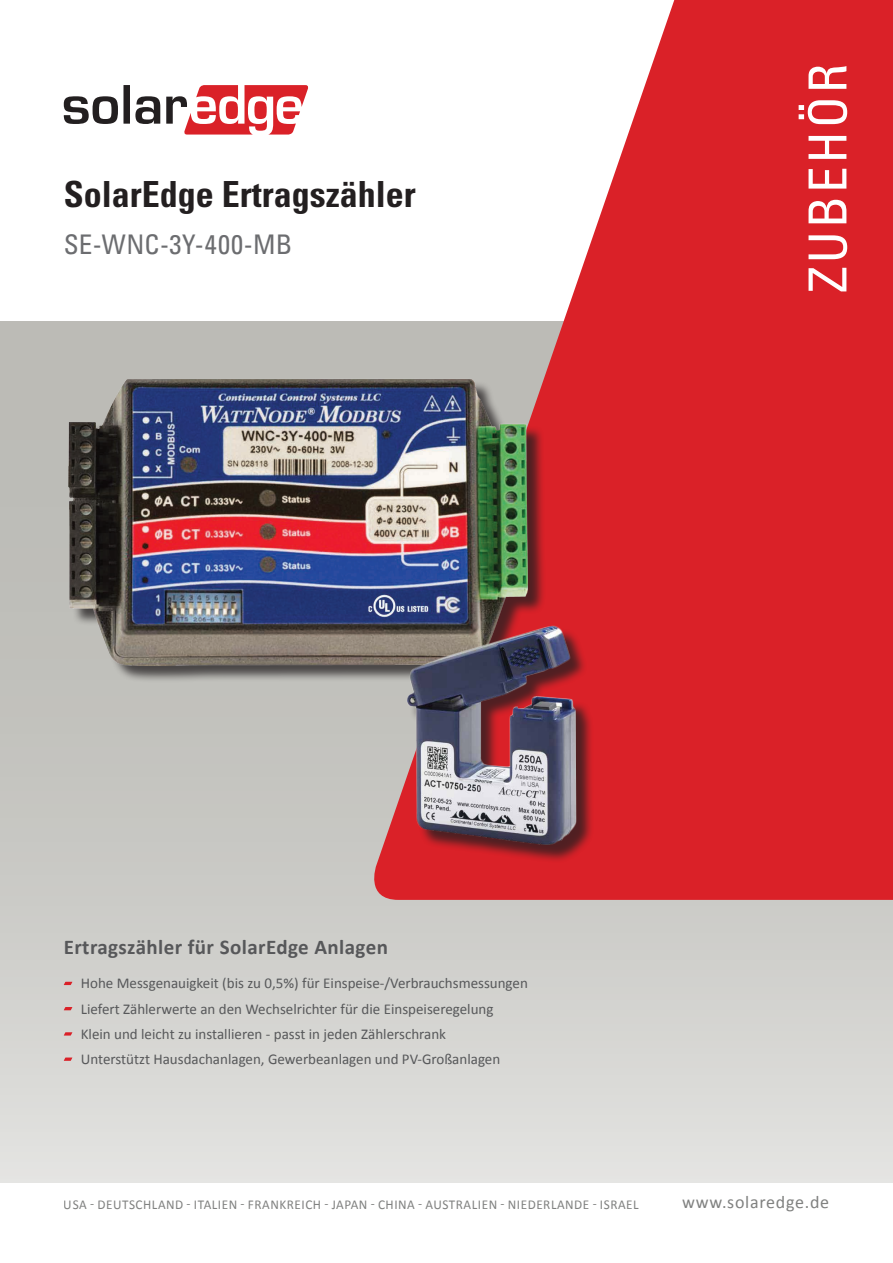
<style>
.page{position:relative;width:893px;height:1263px;background:#fff}
.page>*{position:absolute;margin:0;border:0;box-sizing:border-box;transform-origin:0 0}
.pg1_Family_vertical{font:condensed 52.5px "Univers LT Std";letter-spacing:.06em;color:#fff}
.pg1_Product_Header{font:700 condensed 36px "Univers LT Std";color:#231f20}
.pg2_Product_Part-No{font:condensed 27px "Univers LT Std";letter-spacing:.025em;color:#6c6d70}
.pg1_Text_bold{font:700 21px "Calibri";letter-spacing:.02em;color:#57585a}
.pg1_Text_URL{font:18px "Calibri";letter-spacing:.04em;color:#808180}
.Pg1_Text_Bullets{font:15px "Calibri";color:#57585a}
.t1{font:13.5px "Calibri";letter-spacing:.04em;color:#808180}
</style>
<div class="page">
<div style="left:0;top:321px;width:893px;height:861px;background:linear-gradient(to bottom,#b4b3ae,#dbdbd8)"></div>
<svg style="left:364px;top:0;width:529px;height:900px;fill:#da2128"></svg>
<svg style="left:64px;top:85px;width:244px;height:50px"></svg>
<svg style="left:64px;top:982px;width:8px;height:3px"></svg>
<svg style="left:64px;top:1007px;width:8px;height:3px"></svg>
<svg style="left:64px;top:1032px;width:8px;height:3px"></svg>
<svg style="left:64px;top:1057px;width:8px;height:4px"></svg>
<img style="left:46px;top:348px;width:509px;height:344px">
<div style="left:409px;top:628px;width:185px;height:235px;background:#231f20;opacity:.75"></div>
<img style="left:403px;top:622px;width:178px;height:227px">
<p class="pg1_Product_Header" style="left:64px;top:172px;width:353px">SolarEdge Ertragszähler</p>
<p class="pg2_Product_Part-No" style="left:64px;top:228px;width:230px">SE-WNC-3Y-400-MB</p>
<p class="pg1_Family_vertical" style="left:794px;top:293px;width:230px;rotate:-90deg">ZUBEHÖR</p>
<p class="pg1_Text_bold" style="left:64px;top:934px;width:326px">Ertragszähler für SolarEdge Anlagen</p>
<p class="Pg1_Text_Bullets" style="left:81px;top:974px;width:449px">Hohe Messgenauigkeit (bis zu 0,5%) für Einspeise-/Verbrauchsmessungen</p>
<p class="Pg1_Text_Bullets" style="left:81px;top:999px;width:414px">Liefert Zählerwerte an den Wechselrichter für die Einspeiseregelung</p>
<p class="Pg1_Text_Bullets" style="left:81px;top:1024px;width:367px">Klein und leicht zu installieren - passt in jeden Zählerschrank</p>
<p class="Pg1_Text_Bullets" style="left:81px;top:1049px;width:421px">Unterstützt Hausdachanlagen, Gewerbeanlagen und PV-Großanlagen</p>
<p class="t1" style="left:64px;top:1196px;width:576px">USA - DEUTSCHLAND - ITALIEN - FRANKREICH - JAPAN - CHINA - AUSTRALIEN - NIEDERLANDE - ISRAEL</p>
<p class="pg1_Text_URL" style="left:682px;top:1190px;width:148px">www.solaredge.de</p>
</div>
